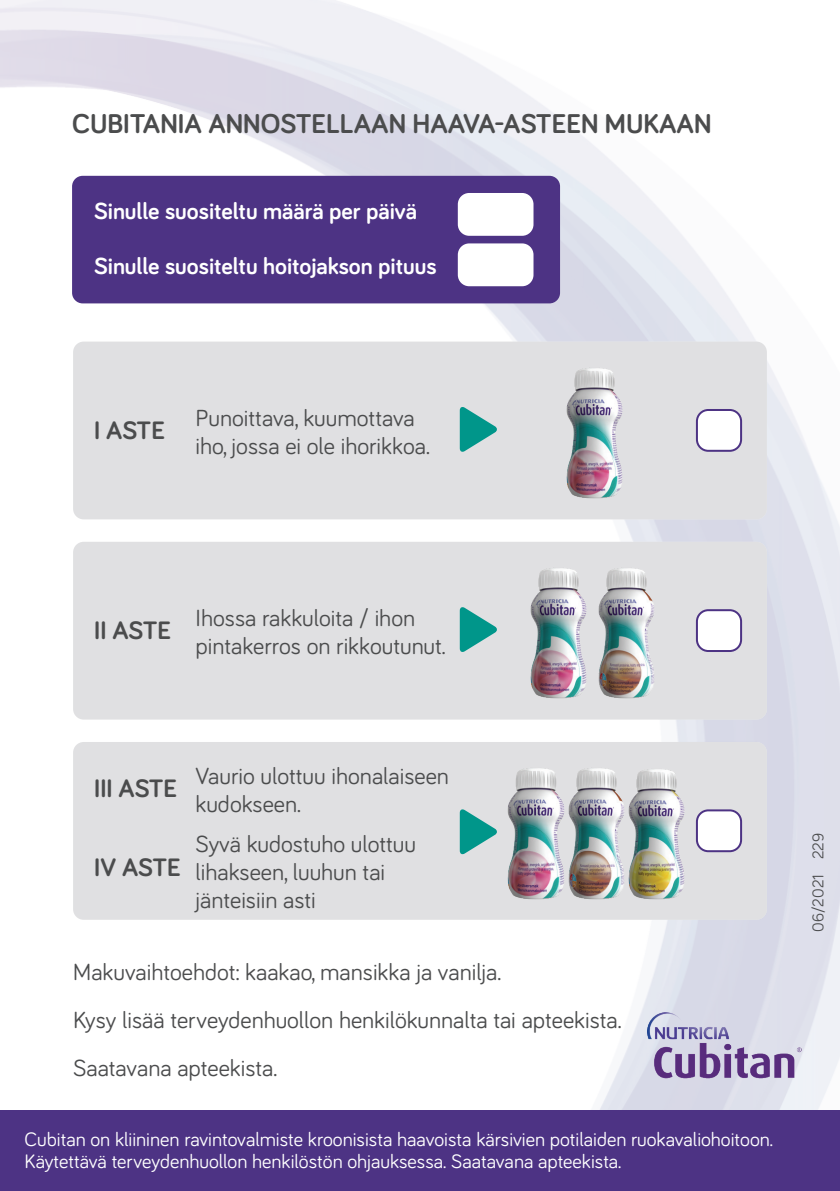
<style>
.page{position:relative;width:840px;height:1191px;background:#fff}
.page>*{position:absolute;margin:0;border:0;box-sizing:border-box;transform-origin:0 0}
.t1{font:700 28px "Bariol";color:#4b4c4d}
.t2{font:700 26px "Bariol";color:#4b4c4d}
.t3{font:24px/28px "Bariol";color:#4b4c4d}
.t4{font:700 24px "Bariol";color:#fff}
.t5{font:20px/22px "Bariol";color:#fff}
.t6{font:16px "Bariol";color:#4b4c4d}
</style>
<div class="page">
<img style="left:0;top:0;width:839px;height:1110px">
<div style="left:72px;top:176px;width:487px;height:127px;background:#4d3384;border-radius:11px"></div>
<div style="left:457px;top:193px;width:76px;height:43px;background:#fff;border-radius:11px"></div>
<div style="left:457px;top:243px;width:76px;height:43px;background:#fff;border-radius:11px"></div>
<div style="left:73px;top:341px;width:693px;height:178px;background:#e0e0e2;border-radius:11px"></div>
<div style="left:696px;top:410px;width:44px;height:41px;background:#fff;border-radius:11px"></div>
<div style="left:695px;top:409px;width:46px;height:43px;border:2px solid #4d3384;border-radius:11px"></div>
<img style="left:566px;top:368px;width:57px;height:131px">
<svg style="left:459px;top:407px;width:38px;height:45px"></svg>
<div style="left:73px;top:542px;width:693px;height:177px;background:#e0e0e2;border-radius:11px"></div>
<div style="left:696px;top:610px;width:44px;height:41px;background:#fff;border-radius:11px"></div>
<div style="left:695px;top:609px;width:46px;height:43px;border:2px solid #4d3384;border-radius:11px"></div>
<img style="left:530px;top:568px;width:124px;height:131px">
<svg style="left:459px;top:607px;width:38px;height:45px"></svg>
<div style="left:73px;top:742px;width:693px;height:177px;background:#e0e0e2;border-radius:11px"></div>
<div style="left:696px;top:810px;width:44px;height:41px;background:#fff;border-radius:11px"></div>
<div style="left:695px;top:809px;width:46px;height:43px;border:2px solid #4d3384;border-radius:11px"></div>
<img style="left:569px;top:768px;width:53px;height:132px">
<img style="left:507px;top:768px;width:62px;height:132px">
<img style="left:622px;top:769px;width:63px;height:131px">
<svg style="left:459px;top:809px;width:38px;height:46px"></svg>
<div style="left:0;top:1110px;width:839px;height:81px;background:#4d3384"></div>
<img style="left:646px;top:1012px;width:154px;height:75px">
<p class="t1" style="left:72px;top:104px;width:640px">CUBITANIA ANNOSTELLAAN HAAVA-ASTEEN MUKAAN</p>
<p class="t4" style="left:94px;top:195px;width:324px">Sinulle suositeltu määrä per päivä</p>
<p class="t4" style="left:94px;top:249px;width:344px">Sinulle suositeltu hoitojakson pituus</p>
<p class="t2" style="left:94px;top:412px;width:72px">I ASTE</p>
<p class="t3" style="left:195px;top:403px;width:236px">Punoittava, kuumottava iho, jossa ei ole ihorikkoa.</p>
<p class="t2" style="left:94px;top:612px;width:78px">II ASTE</p>
<p class="t3" style="left:195px;top:603px;width:251px">Ihossa rakkuloita / ihon pintakerros on rikkoutunut.</p>
<p class="t2" style="left:94px;top:770px;width:84px">III ASTE</p>
<p class="t2" style="left:94px;top:849px;width:88px">IV ASTE</p>
<p class="t3" style="left:195px;top:761px;width:255px">Vaurio ulottuu ihonalaiseen kudokseen.</p>
<p class="t3" style="left:195px;top:828px;width:222px">Syvä kudostuho ulottuu lihakseen, luuhun tai jänteisiin asti</p>
<p class="t3" style="left:73px;top:946px;width:550px;line-height:48px">Makuvaihtoehdot: kaakao, mansikka ja vanilja.<br>Kysy lisää terveydenhuollon henkilökunnalta tai apteekista.<br>Saatavana apteekista.</p>
<p class="t5" style="left:25px;top:1127px;width:749px">Cubitan on kliininen ravintovalmiste kroonisista haavoista kärsivien potilaiden ruokavaliohoitoon.<br>Käytettävä terveydenhuollon henkilöstön ohjauksessa. Saatavana apteekista.</p>
<p class="t6" style="left:806px;top:931px;width:100px;rotate:-90deg">06/2021 229</p>
</div>
